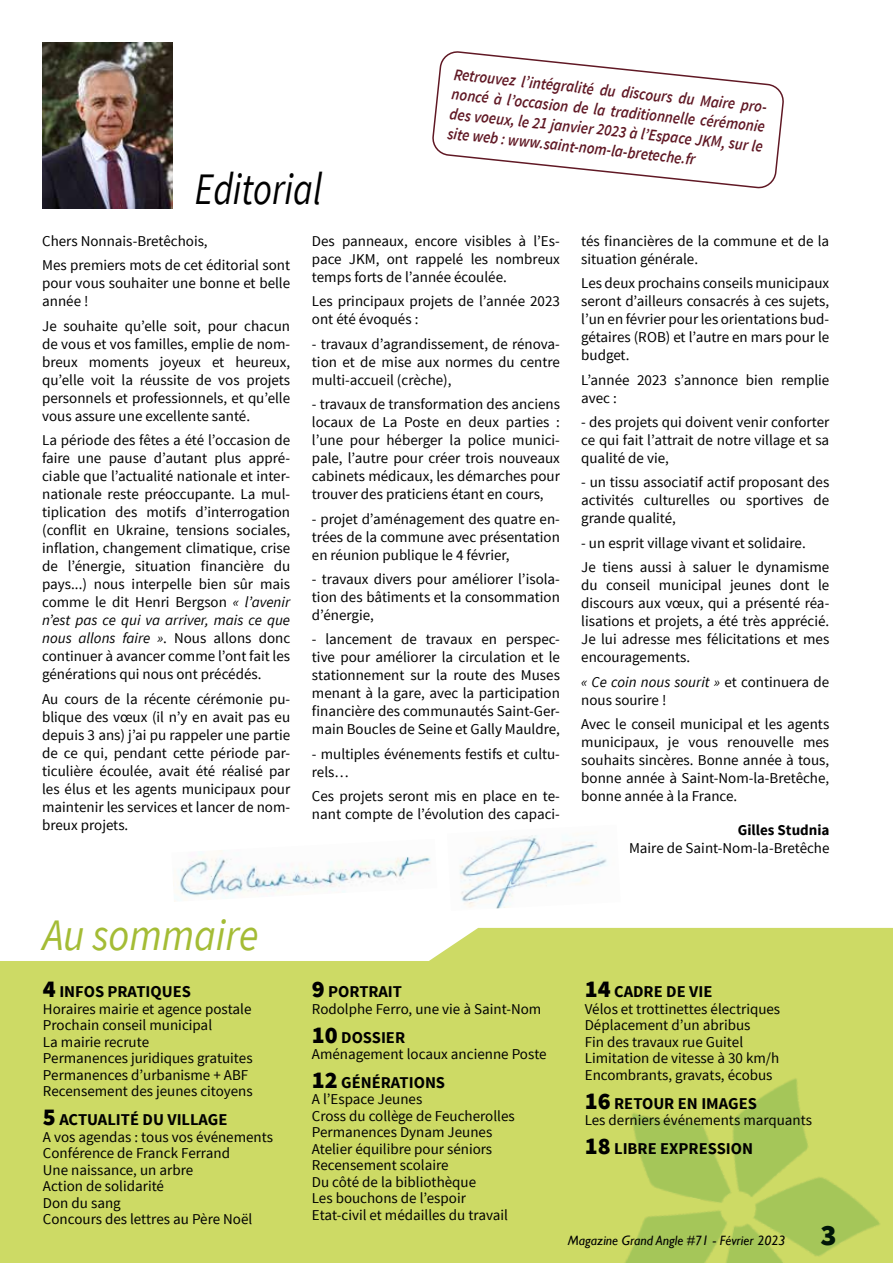
<style>
.page{position:relative;width:893px;height:1263px;background:#fff}
.page>*{position:absolute;margin:0;border:0;box-sizing:border-box;transform-origin:0 0}
.t1{font:italic 45px "Source Sans Pro";color:#a4bc35;scale:.9 1}
.t2{font:italic 45px "Source Sans Pro";color:#000;scale:.82 1}
.t3{font:900 30px "Source Sans Pro";color:#000}
.t4{font:italic 600 16.5px/19.8px "Source Sans Pro";color:#601824;scale:.9 1}
.t5{font:700 16.5px "Source Sans Pro";color:#000}
.t6{font:15px/18px "Source Sans Pro";color:#000;text-align:justify}
.t7{font:700 15px "Source Sans Pro";color:#000}
.t8{font:italic 13.5px "Gill Sans";color:#000}
.s1{font-style:italic}
.s2{font-weight:900;font-size:24px}
</style>
<div class="page">
<div style="left:0;top:928px;width:893px;height:335px;background:#cdda65"></div>
<img style="left:588px;top:1041px;width:305px;height:222px">
<img style="left:459px;top:835px;width:148px;height:74px">
<img style="left:42px;top:43px;width:130px;height:165px">
<img style="left:174px;top:850px;width:257px;height:52px">
<svg style="left:432px;top:51px;width:352px;height:138px"></svg>
<p class="t4" style="left:455px;top:64px;width:355px;rotate:6deg">Retrouvez l’intégralité du discours du Maire pro&shy;noncé à l’occasion de la traditionnelle cérémonie des voeux, le 21 janvier 2023 à l’Espace JKM, sur le site web : www.saint-nom-la-breteche.fr</p>
<h1 class="t2" style="left:195px;top:162px;width:157px">Editorial</h1>
<p class="t6" style="left:42px;top:229px;width:250px;line-height:24.3px">Chers Nonnais-Bretêchois,<br>Mes premiers mots de cet éditorial sont</p>
<p class="t6" style="left:42px;top:275px;width:250px">pour vous souhaiter une bonne et belle année !</p>
<p class="t6" style="left:42px;top:317px;width:250px">Je souhaite qu’elle soit, pour chacun de vous et vos familles, emplie de nom&shy;breux moments joyeux et heureux, qu’elle voit la réussite de vos projets personnels et professionnels, et qu’elle vous assure une excellente santé.</p>
<p class="t6" style="left:42px;top:431px;width:250px">La période des fêtes a été l’occasion de faire une pause d’autant plus appré&shy;ciable que l’actualité nationale et inter&shy;nationale reste préoccupante. La mul&shy;tiplication des motifs d’interrogation (conflit en Ukraine, tensions sociales, inflation, changement climatique, crise de l’énergie, situation financière du pays...) nous interpelle bien sûr mais comme le dit Henri Bergson <span class="s1">« l’avenir n’est pas ce qui va arriver, mais ce que nous allons faire »</span>. Nous allons donc continuer à avancer comme l’ont fait les générations qui nous ont précédés.</p>
<p class="t6" style="left:42px;top:690px;width:250px">Au cours de la récente cérémonie pu&shy;blique des vœux (il n’y en avait pas eu depuis 3 ans) j’ai pu rappeler une partie de ce qui, pendant cette période par&shy;ticulière écoulée, avait été réalisé par les élus et les agents municipaux pour maintenir les services et lancer de nom&shy;breux projets.</p>
<p class="t6" style="left:312px;top:232px;width:250px">Des panneaux, encore visibles à l’Es&shy;pace JKM, ont rappelé les nombreux temps forts de l’année écoulée.</p>
<p class="t6" style="left:312px;top:293px;width:250px">Les principaux projets de l’année 2023 ont été évoqués :</p>
<p class="t6" style="left:312px;top:335px;width:250px">- travaux d’agrandissement, de rénova&shy;tion et de mise aux normes du centre multi-accueil (crèche),</p>
<p class="t6" style="left:312px;top:395px;width:250px">- travaux de transformation des anciens locaux de La Poste en deux parties : l’une pour héberger la police munici&shy;pale, l’autre pour créer trois nouveaux cabinets médicaux, les démarches pour trouver des praticiens étant en cours,</p>
<p class="t6" style="left:312px;top:510px;width:250px">- projet d’aménagement des quatre en&shy;trées de la commune avec présentation en réunion publique le 4 février,</p>
<p class="t6" style="left:312px;top:570px;width:250px">- travaux divers pour améliorer l’isola&shy;tion des bâtiments et la consommation d’énergie,</p>
<p class="t6" style="left:312px;top:630px;width:250px">- lancement de travaux en perspec&shy;tive pour améliorer la circulation et le stationnement sur la route des Muses menant à la gare, avec la participation financière des communautés Saint-Ger&shy;main Boucles de Seine et Gally Mauldre,</p>
<p class="t6" style="left:312px;top:745px;width:250px">- multiples événements festifs et cultu&shy;rels…</p>
<p class="t6" style="left:312px;top:787px;width:250px">Ces projets seront mis en place en te&shy;nant compte de l’évolution des capaci-</p>
<p class="t6" style="left:581px;top:232px;width:250px">tés financières de la commune et de la situation générale.</p>
<p class="t6" style="left:581px;top:274px;width:250px">Les deux prochains conseils municipaux seront d’ailleurs consacrés à ces sujets, l’un en février pour les orientations bud&shy;gétaires (ROB) et l’autre en mars pour le budget.</p>
<p class="t6" style="left:581px;top:371px;width:250px">L’année 2023 s’annonce bien remplie avec :</p>
<p class="t6" style="left:581px;top:413px;width:250px">- des projets qui doivent venir conforter ce qui fait l’attrait de notre village et sa qualité de vie,</p>
<p class="t6" style="left:581px;top:474px;width:250px">- un tissu associatif actif proposant des activités culturelles ou sportives de grande qualité,</p>
<p class="t6" style="left:581px;top:531px;width:250px;line-height:24.3px">- un esprit village vivant et solidaire.<br>Je tiens aussi à saluer le dynamisme</p>
<p class="t6" style="left:581px;top:576px;width:250px">du conseil municipal jeunes dont le discours aux vœux, qui a présenté réa&shy;lisations et projets, a été très apprécié.<br>Je lui adresse mes félicitations et mes encouragements.</p>
<p class="t6" style="left:581px;top:673px;width:250px"><span class="s1">« Ce coin nous sourit »</span> et continuera de nous sourire !</p>
<p class="t6" style="left:581px;top:715px;width:250px">Avec le conseil municipal et les agents municipaux, je vous renouvelle mes souhaits sincères. Bonne année à tous, bonne année à Saint-Nom-la-Bretêche, bonne année à la France.</p>
<p class="t7" style="left:738px;top:821px;width:93px">Gilles Studnia</p>
<p class="t6" style="left:629px;top:840px;width:202px">Maire de Saint-Nom-la-Bretêche</p>
<h1 class="t1" style="left:43px;top:907px;width:241px">Au sommaire</h1>
<p class="t5" style="left:43px;top:981px;width:150px"><span class="s2">4</span> INFOS PRATIQUES</p>
<p class="t6" style="left:43px;top:1001px;width:211px;line-height:16.5px;text-align:left">Horaires mairie et agence postale<br>Prochain conseil municipal<br>La mairie recrute<br>Permanences juridiques gratuites<br>Permanences d’urbanisme + ABF<br>Recensement des jeunes citoyens</p>
<p class="t5" style="left:43px;top:1109px;width:186px"><span class="s2">5</span> ACTUALITÉ DU VILLAGE</p>
<p class="t6" style="left:43px;top:1128px;width:232px;line-height:16.5px;text-align:left">A vos agendas : tous vos événements<br>Conférence de Franck Ferrand<br>Une naissance, un arbre<br>Action de solidarité<br>Don du sang<br>Concours des lettres au Père Noël</p>
<p class="t5" style="left:312px;top:981px;width:92px"><span class="s2">9</span> PORTRAIT</p>
<p class="t6" style="left:312px;top:1000px;width:231px">Rodolphe Ferro, une vie à Saint-Nom</p>
<p class="t5" style="left:312px;top:1026px;width:95px"><span class="s2">10</span> DOSSIER</p>
<p class="t6" style="left:312px;top:1045px;width:236px">Aménagement locaux ancienne Poste</p>
<p class="t5" style="left:312px;top:1072px;width:135px"><span class="s2">12</span> GÉNÉRATIONS</p>
<p class="t6" style="left:312px;top:1091px;width:204px;line-height:16.5px;text-align:left">A l’Espace Jeunes<br>Cross du collège de Feucherolles<br>Permanences Dynam Jeunes<br>Atelier équilibre pour séniors<br>Recensement scolaire<br>Du côté de la bibliothèque<br>Les bouchons de l’espoir<br>Etat-civil et médailles du travail</p>
<p class="t5" style="left:585px;top:981px;width:129px"><span class="s2">14</span> CADRE DE VIE</p>
<p class="t6" style="left:585px;top:1001px;width:197px;line-height:16.5px;text-align:left">Vélos et trottinettes électriques<br>Déplacement d’un abribus<br>Fin des travaux rue Guitel<br>Limitation de vitesse à 30 km/h<br>Encombrants, gravats, écobus</p>
<p class="t5" style="left:585px;top:1092px;width:174px"><span class="s2">16</span> RETOUR EN IMAGES</p>
<p class="t6" style="left:585px;top:1111px;width:229px">Les derniers événements marquants</p>
<p class="t5" style="left:585px;top:1138px;width:170px"><span class="s2">18</span> LIBRE EXPRESSION</p>
<p class="t8" style="left:568px;top:1233px;width:219px">Magazine Grand Angle #71 - Février 2023</p>
<h2 class="t3" style="left:820px;top:1216px;width:18px">3</h2>
</div>
